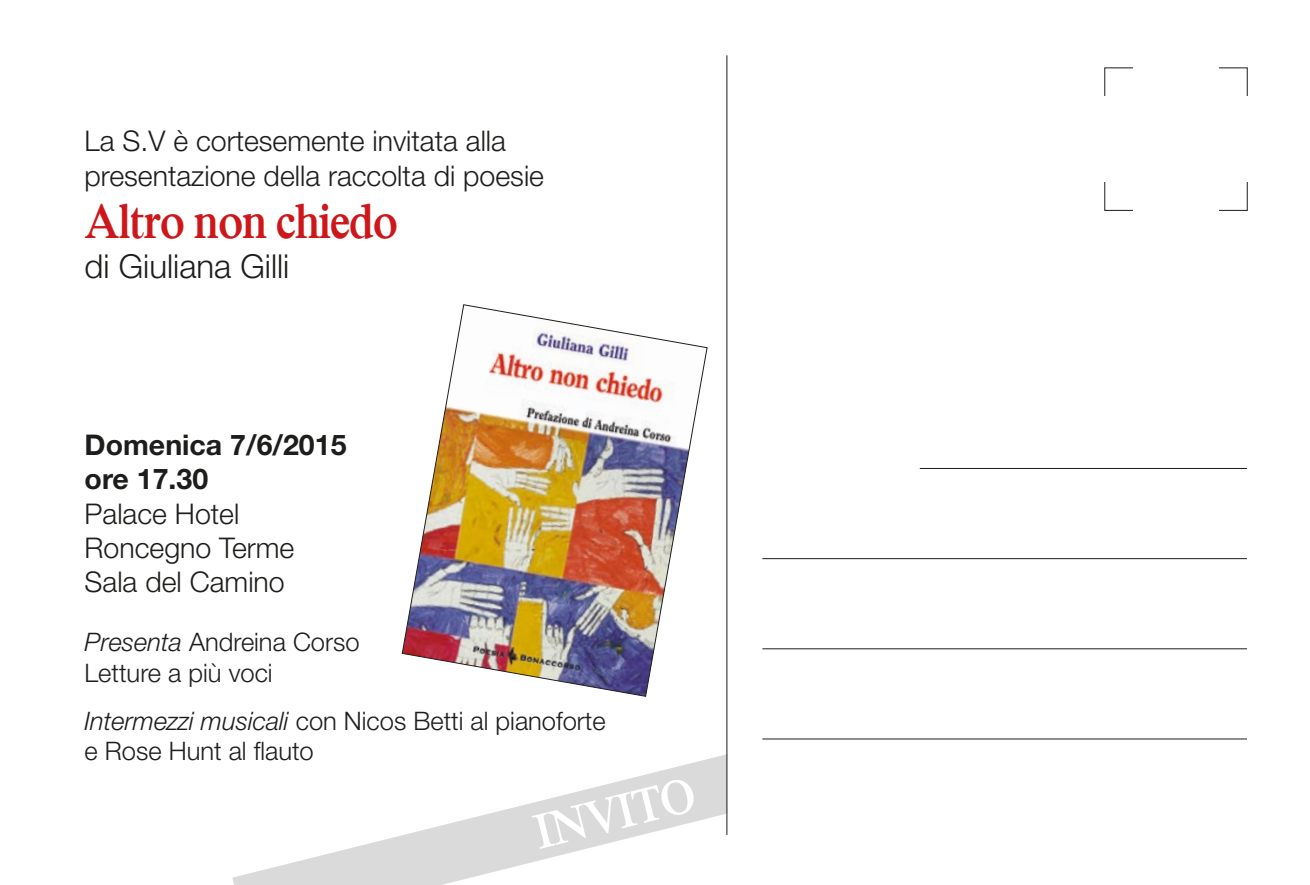
<style>
.page{position:relative;width:1310px;height:885px;background:#fff}
.page>*{position:absolute;margin:0;border:0;box-sizing:border-box;transform-origin:0 0}
.t1{font:700 51px "Iskoola Pota";letter-spacing:-.03em;color:#cd171a;scale:.85 1}
.t2{font:700 51px "Iskoola Pota";color:#fff;scale:.85 1}
.t3{font:300 33px "Helvetica Neue LT Std";color:#1d1d1b}
.t4{font:300 28.5px/34.2px "Helvetica Neue LT Std";color:#1d1d1b}
.t5{font:700 28.5px/34.2px "Helvetica Neue LT Std";color:#1d1d1b}
.t6{font:300 25.5px/30.6px "Helvetica Neue LT Std";color:#1d1d1b}
.s1{font-style:italic}
</style>
<div class="page">
<svg style="left:232px;top:754px;width:495px;height:130px"></svg>
<hr style="left:726px;top:55px;width:1px;height:779px;background:#1d1d1b">
<hr style="left:762px;top:738px;width:485px;height:1px;background:#1d1d1b">
<hr style="left:762px;top:648px;width:485px;height:1px;background:#1d1d1b">
<hr style="left:762px;top:558px;width:485px;height:1px;background:#1d1d1b">
<hr style="left:920px;top:468px;width:327px;height:1px;background:#1d1d1b">
<img style="left:401px;top:304px;width:307px;height:393px">
<p class="t4" style="left:85px;top:123px;width:461px">La S.V è cortesemente invitata alla presentazione della raccolta di poesie</p>
<h1 class="t1" style="left:85px;top:192px;width:370px">Altro non chiedo</h1>
<p class="t3" style="left:85px;top:246px;width:206px">di Giuliana Gilli</p>
<p class="t5" style="left:85px;top:427px;width:263px">Domenica 7/6/2015 ore 17.30</p>
<p class="t4" style="left:85px;top:495px;width:211px">Palace Hotel<br>Roncegno Terme<br>Sala del Camino</p>
<p class="t6" style="left:85px;top:626px;width:276px"><span class="s1">Presenta</span> Andreina Corso<br>Letture a più voci</p>
<p class="t6" style="left:85px;top:704px;width:522px"><span class="s1">Intermezzi musicali</span> con Nicos Betti al pianoforte e Rose Hunt al flauto</p>
<h1 class="t2" style="left:528px;top:803px;width:195px;rotate:-14deg">INVITO</h1>
</div>
